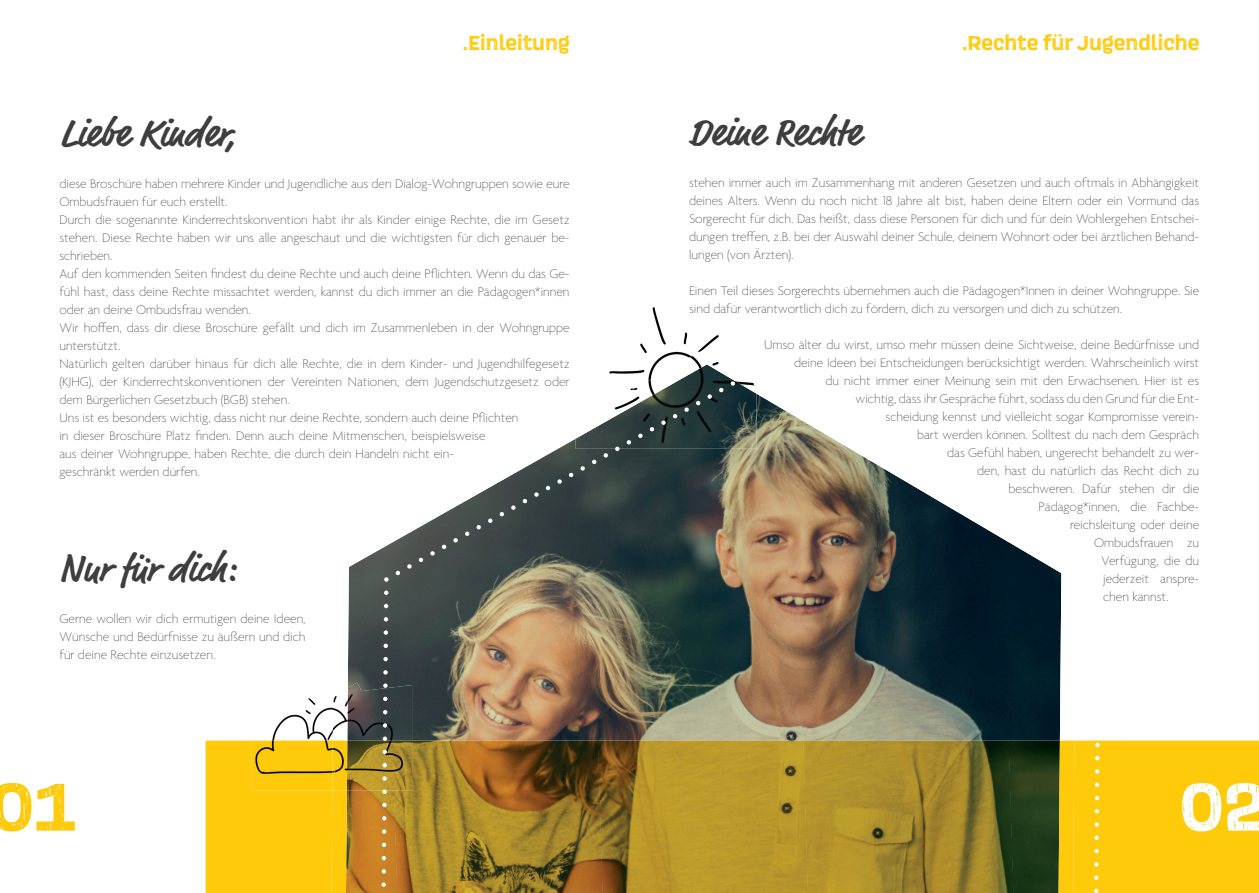
<style>
.page{position:relative;width:1259px;height:893px;background:#fff}
.page>*{position:absolute;margin:0;border:0;box-sizing:border-box;transform-origin:0 0}
.t1{font:700 69.6px "Scarlet Wood";color:#feca0a}
.t2{font:700 69.6px "Scarlet Wood";color:#fff}
.t3{font:700 39px "Market Pro";color:#3e3e3f}
.t4{font:700 21px "Scarlet Wood";color:#feca0a}
.t5{font:100 13.5px/18px "Agenda";color:#3e3e3f;text-align:justify}
</style>
<div class="page">
<svg style="left:348px;top:549px;width:32px;height:133px;background:#565d5c"></svg>
<div style="left:206px;top:741px;width:1053px;height:152px;background:#feca0a"></div>
<svg style="left:331px;top:790px;width:49px;height:103px;background:#d2951e"></svg>
<img style="left:640px;top:307px;width:79px;height:43px">
<svg style="left:689px;top:312px;width:6px;height:4px"></svg>
<img style="left:609px;top:350px;width:116px;height:25px">
<img style="left:252px;top:698px;width:80px;height:92px">
<img style="left:347px;top:682px;width:33px;height:108px">
<img style="left:332px;top:688px;width:16px;height:102px">
<img style="left:380px;top:375px;width:721px;height:518px">
<h3 class="t4" style="left:463px;top:29px;width:108px">.Einleitung</h3>
<h2 class="t3" style="left:59px;top:106px;width:178px">Liebe Kinder,</h2>
<p class="t5" style="left:59px;top:175px;width:512px;text-align:left">diese Broschüre haben mehrere Kinder und Jugendliche aus den Dialog-Wohngruppen sowie eure Ombudsfrauen für euch erstellt.<br>Durch die sogenannte Kinderrechtskonvention habt ihr als Kinder einige Rechte, die im Gesetz stehen. Diese Rechte haben wir uns alle angeschaut und die wichtigsten für dich genauer be&shy;schrieben.<br>Auf den kommenden Seiten findest du deine Rechte und auch deine Pflichten. Wenn du das Ge&shy;fühl hast, dass deine Rechte missachtet werden, kannst du dich immer an die Pädagogen*innen oder an deine Ombudsfrau wenden.<br>Wir hoffen, dass dir diese Broschüre gefällt und dich im Zusammenleben in der Wohngruppe unterstützt.<br>Natürlich gelten darüber hinaus für dich alle Rechte, die in dem Kinder- und Jugendhilfegesetz (KJHG), der Kinderrechtskonventionen der Vereinten Nationen, dem Jugendschutzgesetz oder dem Bürgerlichen Gesetzbuch (BGB) stehen.<br>Uns ist es besonders wichtig, dass nicht nur deine Rechte, sondern auch deine Pflichten<br>in dieser Broschüre Platz finden. Denn auch deine Mitmenschen, beispielsweise<br>aus deiner Wohngruppe, haben Rechte, die durch dein Handeln nicht ein-<br>geschränkt werden dürfen.</p>
<h2 class="t3" style="left:60px;top:541px;width:178px">Nur für dich:</h2>
<p class="t5" style="left:60px;top:610px;width:248px">Gerne wollen wir dich ermutigen deine Ideen, Wünsche und Bedürfnisse zu äußern und dich für deine Rechte einzusetzen.</p>
<h3 class="t4" style="left:962px;top:29px;width:239px">.Rechte für Jugendliche</h3>
<h2 class="t3" style="left:689px;top:105px;width:173px">Deine Rechte</h2>
<p class="t5" style="left:689px;top:174px;width:512px">stehen immer auch im Zusammenhang mit anderen Gesetzen und auch oftmals in Abhängigkeit deines Alters. Wenn du noch nicht 18 Jahre alt bist, haben deine Eltern oder ein Vormund das Sorgerecht für dich. Das heißt, dass diese Personen für dich und für dein Wohlergehen Entschei&shy;dungen treffen, z.B. bei der Auswahl deiner Schule, deinem Wohnort oder bei ärztlichen Behand&shy;lungen (von Ärzten).</p>
<p class="t5" style="left:689px;top:282px;width:512px">Einen Teil dieses Sorgerechts übernehmen auch die Pädagogen*Innen in deiner Wohngruppe. Sie sind dafür verantwortlich dich zu fördern, dich zu versorgen und dich zu schützen.</p>
<p class="t5" style="left:764px;top:336px;width:436px">Umso älter du wirst, umso mehr müssen deine Sichtweise, deine Bedürfnisse und</p>
<p class="t5" style="left:794px;top:354px;width:407px">deine Ideen bei Entscheidungen berücksichtigt werden. Wahrscheinlich wirst</p>
<p class="t5" style="left:825px;top:372px;width:375px">du nicht immer einer Meinung sein mit den Erwachsenen. Hier ist es</p>
<p class="t5" style="left:855px;top:390px;width:345px">wichtig, dass ihr Gespräche führt, sodass du den Grund für die Ent-</p>
<p class="t5" style="left:885px;top:408px;width:315px">scheidung kennst und vielleicht sogar Kompromisse verein-</p>
<p class="t5" style="left:917px;top:426px;width:284px">bart werden können. Solltest du nach dem Gespräch</p>
<p class="t5" style="left:947px;top:444px;width:254px">das Gefühl haben, ungerecht behandelt zu wer-</p>
<p class="t5" style="left:977px;top:462px;width:223px">den, hast du natürlich das Recht dich zu</p>
<p class="t5" style="left:1008px;top:480px;width:192px">beschweren. Dafür stehen dir die</p>
<p class="t5" style="left:1038px;top:498px;width:162px">Pädagog*innen, die Fachbe-</p>
<p class="t5" style="left:1070px;top:516px;width:131px">reichsleitung oder deine</p>
<p class="t5" style="left:1094px;top:534px;width:107px">Ombudsfrauen zu</p>
<p class="t5" style="left:1101px;top:552px;width:99px">Verfügung, die du</p>
<p class="t5" style="left:1103px;top:570px;width:97px">jederzeit anspre-</p>
<p class="t5" style="left:1103px;top:588px;width:67px">chen kannst.</p>
<h1 class="t1" style="left:-10px;top:759px;width:87px">01</h1>
<h1 class="t2" style="left:1180px;top:759px;width:87px">02</h1>
</div>
